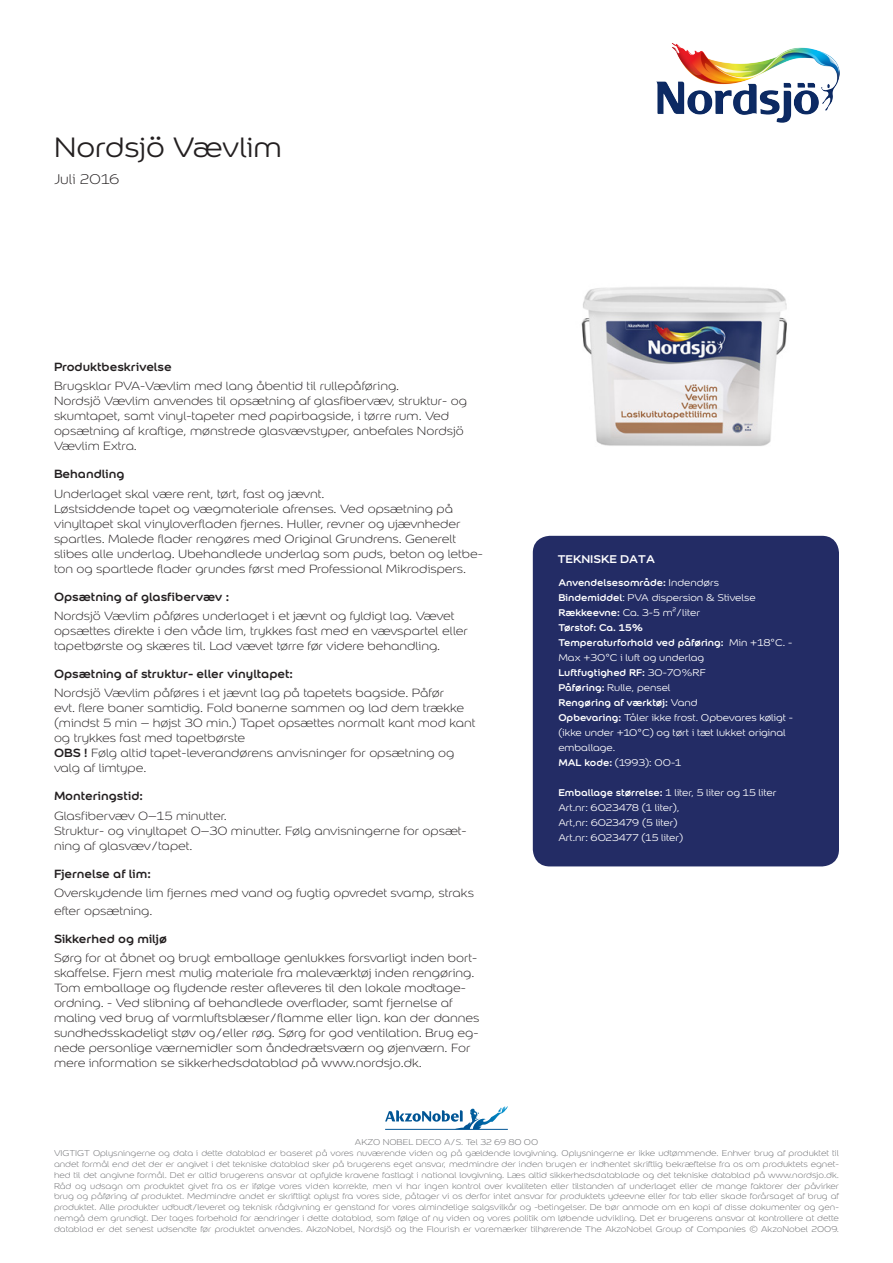
<style>
.page{position:relative;width:893px;height:1263px;background:#fff}
.page>*{position:absolute;margin:0;border:0;box-sizing:border-box;transform-origin:0 0}
.Produkt_Overskrift_S{font:30px "Colour Sans";color:#231f20}
.Dato{font:300 15px "Colour Sans";color:#231f20}
.Brødtekst{font:300 12.75px/15px "Colour Sans";color:#231f20}
.Overskrift_Brødtekst{font:700 12.75px "Colour Sans";color:#231f20}
.Tabeloverskrift{font:700 12px "Colour Sans";color:#fff}
.Datatekst{font:10.5px/15px "Colour Sans";color:#fff}
.Datatekst-2{font:700 10.5px/15px "Colour Sans";color:#fff}
.t1{font:300 9px/10.8px "Colour Sans";color:#6c6d70;text-align:center}
.s1{font-weight:700}
.s2{font-weight:400}
</style>
<div class="page">
<div style="left:533px;top:536px;width:306px;height:330px;background:#232c65;border-radius:17px"></div>
<img style="left:581px;top:287px;width:206px;height:159px">
<img style="left:656px;top:43px;width:183px;height:79px">
<svg style="left:385px;top:1106px;width:123px;height:23px"></svg>
<hr style="left:385px;top:1129px;width:123px;height:1px;background:#005595">
<p class="Produkt_Overskrift_S" style="left:54px;top:126px;width:229px">Nordsjö Vævlim</p>
<p class="Dato" style="left:54px;top:169px;width:67px">Juli 2016</p>
<p class="Overskrift_Brødtekst" style="left:54px;top:356px;width:119px">Produktbeskrivelse</p>
<p class="Brødtekst" style="left:54px;top:378px;width:347px">Brugsklar PVA-Vævlim med lang åbentid til rullepåføring.</p>
<p class="Brødtekst" style="left:54px;top:393px;width:414px">Nordsjö Vævlim anvendes til opsætning af glasfibervæv, struktur- og skumtapet, samt vinyl-tapeter med papirbagside, i tørre rum. Ved opsætning af kraftige, mønstrede glasvævstyper, anbefales Nordsjö Vævlim Extra.</p>
<p class="Overskrift_Brødtekst" style="left:54px;top:464px;width:72px">Behandling</p>
<p class="Brødtekst" style="left:54px;top:485px;width:272px">Underlaget skal være rent, tørt, fast og jævnt.</p>
<p class="Brødtekst" style="left:54px;top:500px;width:430px">Løstsiddende tapet og vægmateriale afrenses. Ved opsætning på vinyltapet skal vinyloverfladen fjernes. Huller, revner og ujævnheder spartles. Malede flader rengøres med Original Grundrens. Generelt slibes alle underlag. Ubehandlede underlag som puds, beton og letbe&shy;ton og spartlede flader grundes først med Professional Mikrodispers.</p>
<p class="Overskrift_Brødtekst" style="left:54px;top:586px;width:177px">Opsætning af glasfibervæv :</p>
<p class="Brødtekst" style="left:54px;top:608px;width:415px">Nordsjö Vævlim påføres underlaget i et jævnt og fyldigt lag. Vævet opsættes direkte i den våde lim, trykkes fast med en vævspartel eller tapetbørste og skæres til. Lad vævet tørre før videre behandling.</p>
<p class="Overskrift_Brødtekst" style="left:54px;top:663px;width:241px">Opsætning af struktur- eller vinyltapet:</p>
<p class="Brødtekst" style="left:54px;top:685px;width:423px">Nordsjö Vævlim påføres i et jævnt lag på tapetets bagside. Påfør<br>evt. flere baner samtidig. Fold banerne sammen og lad dem trække (mindst 5 min – højst 30 min.) Tapet opsættes normalt kant mod kant og trykkes fast med tapetbørste</p>
<p class="Brødtekst" style="left:54px;top:745px;width:402px"><span class="s1">OBS !</span> Følg altid tapet-leverandørens anvisninger for opsætning og valg af limtype.</p>
<p class="Overskrift_Brødtekst" style="left:54px;top:786px;width:90px">Monteringstid:</p>
<p class="Brødtekst" style="left:54px;top:807px;width:174px">Glasfibervæv 0–15 minutter.</p>
<p class="Brødtekst" style="left:54px;top:822px;width:414px">Struktur- og vinyltapet 0–30 minutter. Følg anvisningerne for opsæt&shy;ning af glasvæv/tapet.</p>
<p class="Overskrift_Brødtekst" style="left:54px;top:863px;width:98px">Fjernelse af lim:</p>
<p class="Brødtekst" style="left:54px;top:883px;width:421px;line-height:18px">Overskydende lim fjernes med vand og fugtig opvredet svamp, straks efter opsætning.</p>
<p class="Overskrift_Brødtekst" style="left:54px;top:928px;width:115px">Sikkerhed og miljø</p>
<p class="Brødtekst" style="left:54px;top:950px;width:427px">Sørg for at åbnet og brugt emballage genlukkes forsvarligt inden bort&shy;skaffelse. Fjern mest mulig materiale fra maleværktøj inden rengøring.<br>Tom emballage og flydende rester afleveres til den lokale modtage&shy;ordning. - Ved slibning af behandlede overflader, samt fjernelse af maling ved brug af varmluftsblæser/flamme eller lign. kan der dannes sundhedsskadeligt støv og/eller røg. Sørg for god ventilation. Brug eg&shy;nede personlige værnemidler som åndedrætsværn og øjenværn. For mere information se sikkerhedsdatablad på www.nordsjo.dk.</p>
<p class="Tabeloverskrift" style="left:558px;top:549px;width:99px">TEKNISKE DATA</p>
<p class="Datatekst-2" style="left:558px;top:574px;width:162px">Anvendelsesområde: <span class="s2">Indendørs</span></p>
<p class="Datatekst" style="left:558px;top:590px;width:199px"><span class="s1">Bindemiddel</span>: PVA dispersion &amp; Stivelse</p>
<p class="Datatekst" style="left:558px;top:605px;width:143px"><span class="s1">Rækkeevne:</span> Ca. 3-5 m²/liter</p>
<p class="Datatekst-2" style="left:558px;top:619px;width:235px">Tørstof: Ca. 15%<br>Temperaturforhold ved påføring: <span class="s2">Min +18°C. -<br>Max +30°C i luft og underlag</span></p>
<p class="Datatekst-2" style="left:558px;top:664px;width:149px">Luftfugtighed RF: <span class="s2">30-70%RF<br></span>Påføring: <span class="s2">Rulle, pensel</span></p>
<p class="Datatekst" style="left:558px;top:695px;width:236px"><span class="s1">Rengøring af værktøj:</span> Vand<br><span class="s1">Opbevaring:</span> Tåler ikke frost. Opbevares køligt -</p>
<p class="Datatekst" style="left:558px;top:725px;width:229px">(ikke under +10°C) og tørt i tæt lukket original emballage.</p>
<p class="Datatekst" style="left:558px;top:755px;width:125px"><span class="s1">MAL kode:</span> (1993): 00-1</p>
<p class="Datatekst" style="left:558px;top:785px;width:220px"><span class="s1">Emballage størrelse:</span> 1 liter, 5 liter og 15 liter</p>
<p class="Datatekst" style="left:558px;top:800px;width:123px">Art.nr: 6023478 (1 liter),</p>
<p class="Datatekst" style="left:558px;top:815px;width:121px">Art,nr: 6023479 (5 liter)</p>
<p class="Datatekst" style="left:558px;top:830px;width:126px">Art.nr: 6023477 (15 liter)</p>
<p class="t1" style="left:54px;top:1136px;width:786px">AKZO NOBEL DECO A/S. Tel 32 69 80 00<br>VIGTIGT Oplysningerne og data i dette datablad er baseret på vores nuværende viden og på gældende lovgivning. Oplysningerne er ikke udtømmende. Enhver brug af produktet til andet formål end det der er angivet i det tekniske datablad sker på brugerens eget ansvar, medmindre der inden brugen er indhentet skriftlig bekræftelse fra os om produktets egnet&shy;hed til det angivne formål. Det er altid brugerens ansvar at opfylde kravene fastlagt i national lovgivning. Læs altid sikkerhedsdatablade og det tekniske datablad på www.nordsjo.dk.<br>Råd og udsagn om produktet givet fra os er ifølge vores viden korrekte, men vi har ingen kontrol over kvaliteten eller tilstanden af underlaget eller de mange faktorer der påvirker brug og påføring af produktet. Medmindre andet er skriftligt oplyst fra vores side, påtager vi os derfor intet ansvar for produktets ydeevne eller for tab eller skade forårsaget af brug af produktet. Alle produkter udbudt/leveret og teknisk rådgivning er genstand for vores almindelige salgsvilkår og -betingelser. De bør anmode om en kopi af disse dokumenter og gen&shy;nemgå dem grundigt. Der tages forbehold for ændringer i dette datablad, som følge af ny viden og vores politik om løbende udvikling. Det er brugerens ansvar at kontrollere at dette datablad er det senest udsendte før produktet anvendes. AkzoNobel, Nordsjö og the Flourish er varemærker tilhørerende The AkzoNobel Group of Companies © AkzoNobel 2009.</p>
</div>
